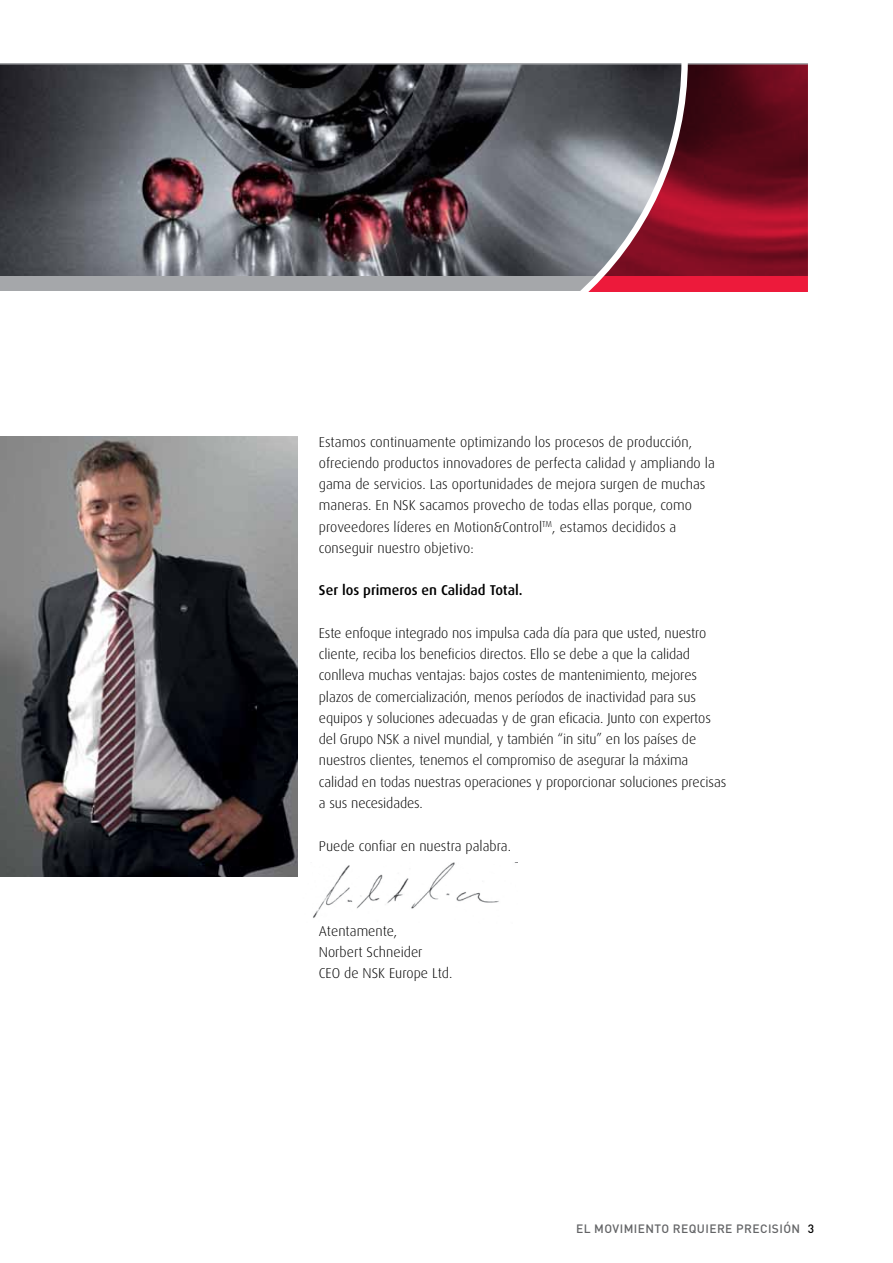
<style>
.page{position:relative;width:893px;height:1263px;background:#fff}
.page>*{position:absolute;margin:0;border:0;box-sizing:border-box;transform-origin:0 0}
.DAX_s_9_5_5mm__light{font:300 14.25px/21.3px "Dax";letter-spacing:-.01em;color:#000}
.DAX_s_9_5_5mm_medium{font:500 14.25px "Dax";color:#000}
.Caballeria-Paginatio{font:500 12px "DIN Pro";letter-spacing:.035em;color:#636466}
.t1{font:500 12px "DIN Pro";color:#000}
</style>
<div class="page">
<img style="left:313px;top:863px;width:186px;height:55px">
<img style="left:0;top:436px;width:298px;height:440px">
<img style="left:0;top:65px;width:567px;height:211px">
<div style="left:0;top:276px;width:808px;height:15px;background:#a5a7aa"></div>
<hr style="left:0;top:63px;width:808px;height:2px;background:#a5a7aa">
<svg style="left:567px;top:63px;width:241px;height:229px"></svg>
<p class="DAX_s_9_5_5mm__light" style="left:319px;top:431px;width:397px">Estamos continuamente optimizando los procesos de producción, ofreciendo productos innovadores de perfecta calidad y ampliando la gama de servicios. Las oportunidades de mejora surgen de muchas maneras. En NSK sacamos provecho de todas ellas porque, como proveedores líderes en Motion&amp;Control<sup>TM</sup>, estamos decididos a conseguir nuestro objetivo:</p>
<p class="DAX_s_9_5_5mm_medium" style="left:319px;top:582px;width:205px">Ser los primeros en Calidad Total.</p>
<p class="DAX_s_9_5_5mm__light" style="left:319px;top:622px;width:409px">Este enfoque integrado nos impulsa cada día para que usted, nuestro cliente, reciba los beneficios directos. Ello se debe a que la calidad conlleva muchas ventajas: bajos costes de mantenimiento, mejores plazos de comercialización, menos períodos de inactividad para sus equipos y soluciones adecuadas y de gran eficacia. Junto con expertos del Grupo NSK a nivel mundial, y también “in situ” en los países de nuestros clientes, tenemos el compromiso de asegurar la máxima calidad en todas nuestras operaciones y proporcionar soluciones precisas a sus necesidades.</p>
<p class="DAX_s_9_5_5mm__light" style="left:319px;top:835px;width:194px">Puede confiar en nuestra palabra.</p>
<p class="DAX_s_9_5_5mm__light" style="left:319px;top:920px;width:80px">Atentamente,</p>
<p class="DAX_s_9_5_5mm__light" style="left:319px;top:941px;width:105px">Norbert Schneider</p>
<p class="DAX_s_9_5_5mm__light" style="left:319px;top:963px;width:135px">CEO de NSK Europe Ltd.</p>
<p class="Caballeria-Paginatio" style="left:576px;top:1219px;width:226px">EL MOVIMIENTO REQUIERE PRECISIÓN</p>
<p class="t1" style="left:808px;top:1219px;width:8px">3</p>
</div>
